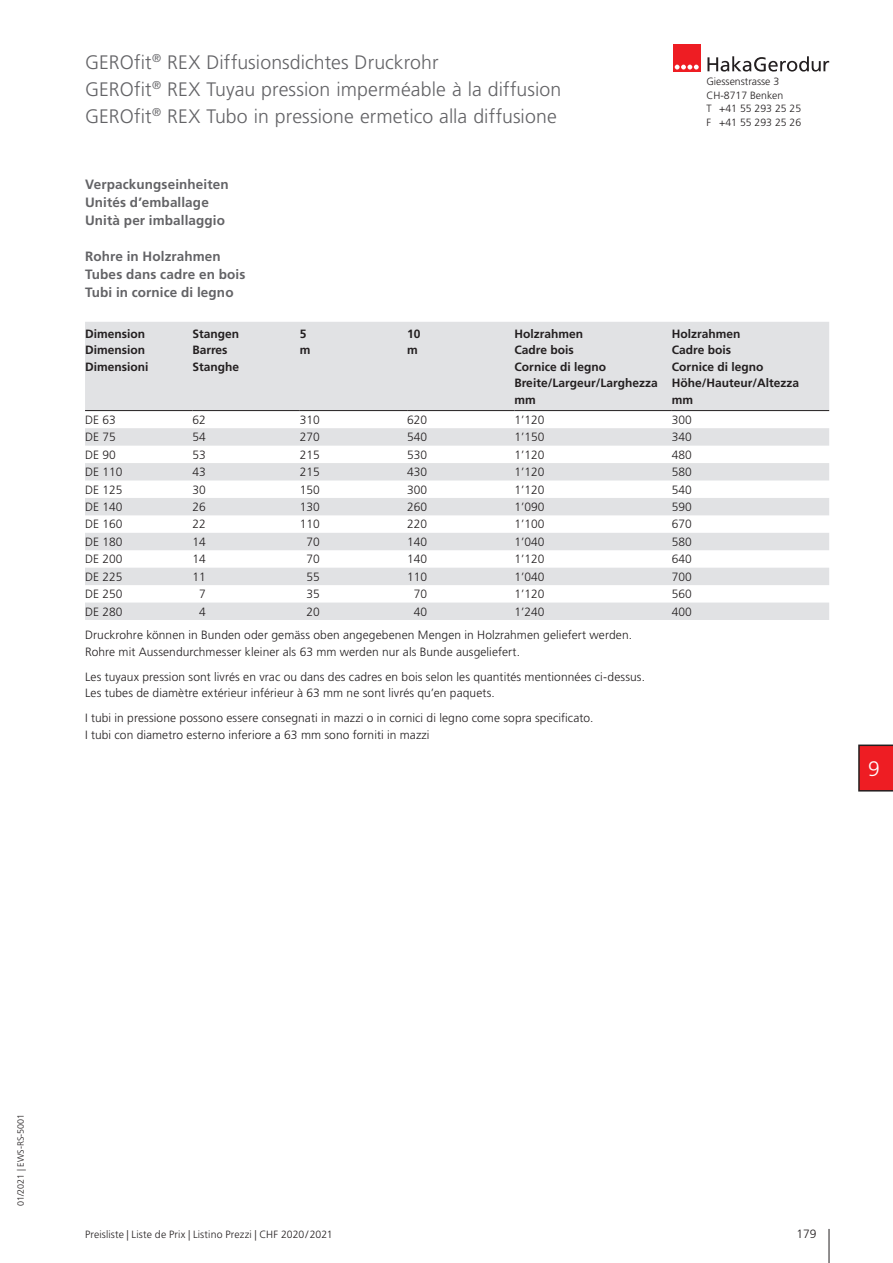
<style>
.page{position:relative;width:893px;height:1263px;background:#fff}
.page>*{position:absolute;margin:0;border:0;box-sizing:border-box;transform-origin:0 0}
.t1{font:300 21px "Frutiger LT Std";color:#fff}
.t2{font:300 19.5px/27px "Frutiger LT Std";letter-spacing:.005em;color:#636366}
.t3{font:700 13.5px/18px "Frutiger LT Std";letter-spacing:.01em;color:#636366}
.t4{font:300 12px/16.5px "Frutiger LT Std";letter-spacing:.005em;color:#231f20}
.t5{font:700 12px/16.5px "Frutiger LT Std";color:#231f20}
.t6{font:300 10.5px/13.5px "Frutiger LT Std";color:#231f20}
.t7{font:300 9px "Frutiger LT Std";color:#231f20}
</style>
<div class="page">
<div style="left:673px;top:44px;width:27px;height:27px;background:#ee1d23"></div>
<svg style="left:675px;top:65px;width:24px;height:5px"></svg>
<svg style="left:707px;top:56px;width:122px;height:16px"></svg>
<hr style="left:829px;top:1229px;width:1px;height:34px;background:#231f20">
<svg style="left:858px;top:744px;width:35px;height:47px;background:#db2126"></svg>
<svg style="left:85px;top:322px;width:744px;height:298px;fill:#e1e2e4"></svg>
<hr style="left:85px;top:410px;width:107px;height:1px;background:#231f20">
<hr style="left:192px;top:410px;width:108px;height:1px;background:#231f20">
<hr style="left:300px;top:410px;width:107px;height:1px;background:#231f20">
<hr style="left:407px;top:410px;width:107px;height:1px;background:#231f20">
<hr style="left:514px;top:410px;width:158px;height:1px;background:#231f20">
<hr style="left:672px;top:410px;width:157px;height:1px;background:#231f20">
<h2 class="t2" style="left:85px;top:49px;width:478px">GEROfit<sup>®</sup> REX Diffusionsdichtes Druckrohr<br>GEROfit<sup>®</sup> REX Tuyau pression imperméable à la diffusion<br>GEROfit<sup>®</sup> REX Tubo in pressione ermetico alla diffusione</h2>
<p class="t6" style="left:706px;top:75px;width:96px">Giessenstrasse 3<br>CH-8717 Benken<br>T +41 55 293 25 25<br>F +41 55 293 25 26</p>
<p class="t3" style="left:85px;top:175px;width:145px">Verpackungseinheiten<br>Unités d’emballage<br>Unità per imballaggio</p>
<p class="t3" style="left:85px;top:247px;width:162px">Rohre in Holzrahmen<br>Tubes dans cadre en bois<br>Tubi in cornice di legno</p>
<p class="t5" style="left:85px;top:325px;width:65px">Dimension<br>Dimension<br>Dimensioni</p>
<p class="t5" style="left:192px;top:325px;width:48px">Stangen<br>Barres<br>Stanghe</p>
<p class="t5" style="left:300px;top:325px;width:12px">5 m</p>
<p class="t5" style="left:407px;top:325px;width:15px">10 m</p>
<p class="t5" style="left:514px;top:325px;width:145px">Holzrahmen<br>Cadre bois<br>Cornice di legno<br>Breite/Largeur/Larghezza mm</p>
<p class="t5" style="left:672px;top:325px;width:129px">Holzrahmen<br>Cadre bois<br>Cornice di legno<br>Höhe/Hauteur/Altezza mm</p>
<p class="t4" style="left:85px;top:412px;width:32px">DE 63</p>
<p class="t4" style="left:192px;top:412px;width:15px">62</p>
<p class="t4" style="left:300px;top:412px;width:22px">310</p>
<p class="t4" style="left:407px;top:412px;width:22px">620</p>
<p class="t4" style="left:514px;top:412px;width:32px">1’120</p>
<p class="t4" style="left:672px;top:412px;width:22px">300</p>
<p class="t4" style="left:85px;top:429px;width:32px">DE 75</p>
<p class="t4" style="left:192px;top:429px;width:15px">54</p>
<p class="t4" style="left:300px;top:429px;width:22px">270</p>
<p class="t4" style="left:407px;top:429px;width:22px">540</p>
<p class="t4" style="left:514px;top:429px;width:32px">1’150</p>
<p class="t4" style="left:672px;top:429px;width:22px">340</p>
<p class="t4" style="left:85px;top:446px;width:32px">DE 90</p>
<p class="t4" style="left:192px;top:446px;width:15px">53</p>
<p class="t4" style="left:300px;top:446px;width:22px">215</p>
<p class="t4" style="left:407px;top:446px;width:22px">530</p>
<p class="t4" style="left:514px;top:446px;width:32px">1’120</p>
<p class="t4" style="left:672px;top:446px;width:22px">480</p>
<p class="t4" style="left:85px;top:464px;width:39px">DE 110</p>
<p class="t4" style="left:192px;top:464px;width:15px">43</p>
<p class="t4" style="left:300px;top:464px;width:22px">215</p>
<p class="t4" style="left:407px;top:464px;width:22px">430</p>
<p class="t4" style="left:514px;top:464px;width:32px">1’120</p>
<p class="t4" style="left:672px;top:464px;width:22px">580</p>
<p class="t4" style="left:85px;top:481px;width:39px">DE 125</p>
<p class="t4" style="left:192px;top:481px;width:15px">30</p>
<p class="t4" style="left:300px;top:481px;width:22px">150</p>
<p class="t4" style="left:407px;top:481px;width:22px">300</p>
<p class="t4" style="left:514px;top:481px;width:32px">1’120</p>
<p class="t4" style="left:672px;top:481px;width:22px">540</p>
<p class="t4" style="left:85px;top:499px;width:39px">DE 140</p>
<p class="t4" style="left:192px;top:499px;width:15px">26</p>
<p class="t4" style="left:300px;top:499px;width:22px">130</p>
<p class="t4" style="left:407px;top:499px;width:22px">260</p>
<p class="t4" style="left:514px;top:499px;width:32px">1’090</p>
<p class="t4" style="left:672px;top:499px;width:22px">590</p>
<p class="t4" style="left:85px;top:516px;width:39px">DE 160</p>
<p class="t4" style="left:192px;top:516px;width:15px">22</p>
<p class="t4" style="left:300px;top:516px;width:22px">110</p>
<p class="t4" style="left:407px;top:516px;width:22px">220</p>
<p class="t4" style="left:514px;top:516px;width:32px">1’100</p>
<p class="t4" style="left:672px;top:516px;width:22px">670</p>
<p class="t4" style="left:85px;top:534px;width:39px">DE 180</p>
<p class="t4" style="left:192px;top:534px;width:15px">14</p>
<p class="t4" style="left:306px;top:534px;width:15px">70</p>
<p class="t4" style="left:407px;top:534px;width:22px">140</p>
<p class="t4" style="left:514px;top:534px;width:32px">1’040</p>
<p class="t4" style="left:672px;top:534px;width:22px">580</p>
<p class="t4" style="left:85px;top:551px;width:39px">DE 200</p>
<p class="t4" style="left:192px;top:551px;width:15px">14</p>
<p class="t4" style="left:306px;top:551px;width:15px">70</p>
<p class="t4" style="left:407px;top:551px;width:22px">140</p>
<p class="t4" style="left:514px;top:551px;width:32px">1’120</p>
<p class="t4" style="left:672px;top:551px;width:22px">640</p>
<p class="t4" style="left:85px;top:568px;width:39px">DE 225</p>
<p class="t4" style="left:192px;top:568px;width:15px">11</p>
<p class="t4" style="left:306px;top:568px;width:15px">55</p>
<p class="t4" style="left:407px;top:568px;width:22px">110</p>
<p class="t4" style="left:514px;top:568px;width:32px">1’040</p>
<p class="t4" style="left:672px;top:568px;width:22px">700</p>
<p class="t4" style="left:85px;top:586px;width:39px">DE 250</p>
<p class="t4" style="left:199px;top:586px;width:8px">7</p>
<p class="t4" style="left:306px;top:586px;width:15px">35</p>
<p class="t4" style="left:414px;top:586px;width:15px">70</p>
<p class="t4" style="left:514px;top:586px;width:32px">1’120</p>
<p class="t4" style="left:672px;top:586px;width:22px">560</p>
<p class="t4" style="left:85px;top:603px;width:39px">DE 280</p>
<p class="t4" style="left:199px;top:603px;width:8px">4</p>
<p class="t4" style="left:306px;top:603px;width:15px">20</p>
<p class="t4" style="left:414px;top:603px;width:15px">40</p>
<p class="t4" style="left:514px;top:603px;width:32px">1’240</p>
<p class="t4" style="left:672px;top:603px;width:22px">400</p>
<p class="t4" style="left:85px;top:627px;width:548px">Druckrohre können in Bunden oder gemäss oben angegebenen Mengen in Holzrahmen geliefert werden.<br>Rohre mit Aussendurchmesser kleiner als 63 mm werden nur als Bunde ausgeliefert.</p>
<p class="t4" style="left:85px;top:668px;width:561px">Les tuyaux pression sont livrés en vrac ou dans des cadres en bois selon les quantités mentionnées ci-dessus.<br>Les tubes de diamètre extérieur inférieur à 63 mm ne sont livrés qu’en paquets.</p>
<p class="t4" style="left:85px;top:710px;width:510px">I tubi in pressione possono essere consegnati in mazzi o in cornici di legno come sopra specificato.<br>I tubi con diametro esterno inferiore a 63 mm sono forniti in mazzi</p>
<h1 class="t1" style="left:868px;top:757px;width:13px">9</h1>
<p class="t7" style="left:16px;top:1206px;width:94px;rotate:-90deg">01/2021 | EWS-RS-5001</p>
<p class="t6" style="left:85px;top:1228px;width:249px">Preisliste | Liste de Prix | Listino Prezzi | CHF 2020/2021</p>
<p class="t4" style="left:796px;top:1226px;width:22px">179</p>
</div>
